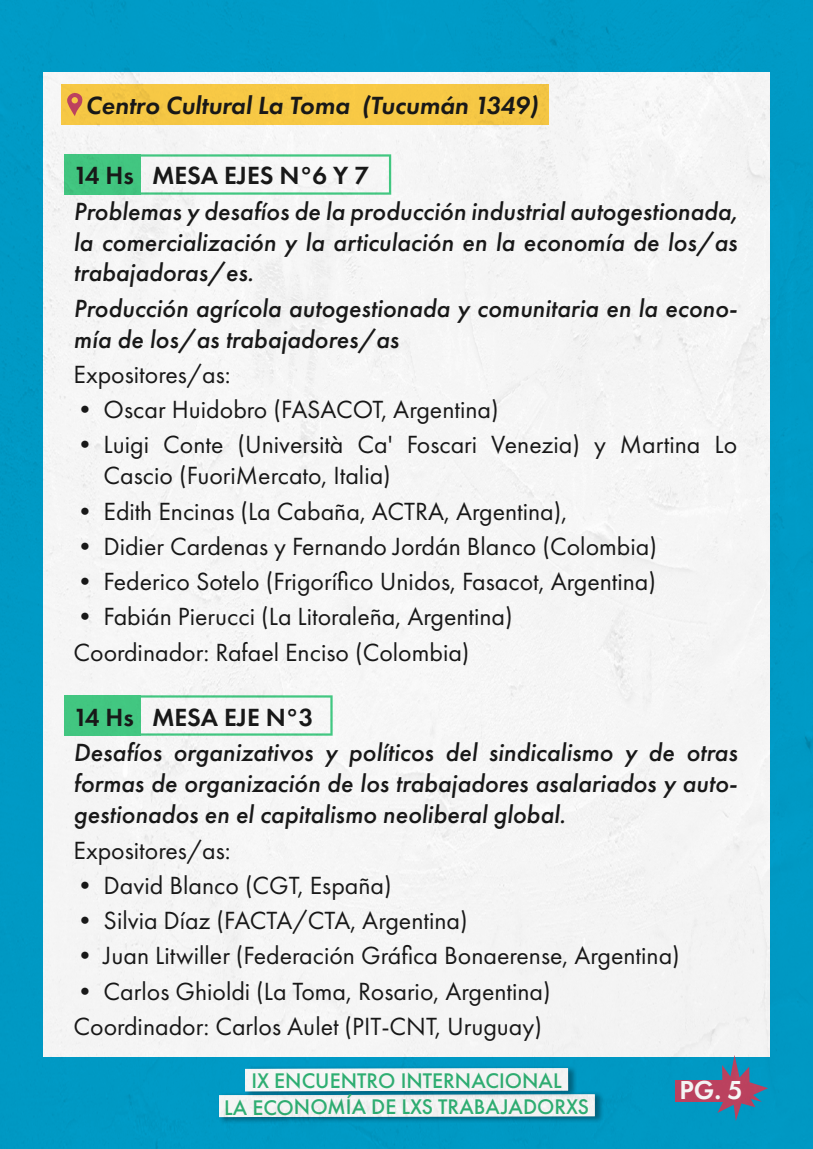
<style>
.page{position:relative;width:813px;height:1149px;background:#fff}
.page>*{position:absolute;margin:0;border:0;box-sizing:border-box;transform-origin:0 0}
.t1{font:600 27px "Futura PT";color:#fff}
.t2{font:25.8px/35.2px "Futura PT";color:#1a1a1a}
.t3{font:italic 500 25.8px/31px "Futura PT";color:#1a1a1a;text-align:justify}
.t4{font:italic 600 25.8px "Futura PT";color:#1a1a1a}
.t5{font:600 25.8px "Futura PT";color:#1a1a1a}
.t6{font:500 21.98px/26.3px "Futura PT";letter-spacing:-.005em;color:#31b577;text-align:center}
</style>
<div class="page">
<img style="left:0;top:0;width:812px;height:1148px">
<p class="t4" style="left:86px;top:88px;width:454px">Centro Cultural La Toma (Tucumán 1349)</p>
<p class="t5" style="left:74px;top:159px;width:297px">14 Hs MESA EJES N°6 Y 7</p>
<p class="t3" style="left:74px;top:196px;width:665px">Problemas y desafíos de la producción industrial autogestionada, la comercialización y la articulación en la economía de los/as trabajadoras/es.</p>
<p class="t3" style="left:74px;top:293px;width:664px">Producción agrícola autogestionada y comunitaria en la econo&shy;mía de los/as trabajadores/as</p>
<p class="t2" style="left:74px;top:356px;width:158px">Expositores/as:</p>
<p class="t2" style="left:72px;top:392px;width:428px">• Oscar Huidobro (FASACOT, Argentina)</p>
<p class="t2" style="left:104px;top:429px;width:634px;line-height:31px;text-indent:-32px">• Luigi Conte (Università Ca' Foscari Venezia) y Martina Lo<br>Cascio (FuoriMercato, Italia)</p>
<p class="t2" style="left:72px;top:493px;width:496px">• Edith Encinas (La Cabaña, ACTRA, Argentina),</p>
<p class="t2" style="left:72px;top:528px;width:586px">• Didier Cardenas y Fernando Jordán Blanco (Colombia)</p>
<p class="t2" style="left:72px;top:564px;width:585px">• Federico Sotelo (Frigorífico Unidos, Fasacot, Argentina)</p>
<p class="t2" style="left:72px;top:599px;width:442px">• Fabián Pierucci (La Litoraleña, Argentina)<br>Coordinador: Rafael Enciso (Colombia)</p>
<p class="t5" style="left:74px;top:701px;width:241px">14 Hs MESA EJE N°3</p>
<p class="t3" style="left:74px;top:737px;width:665px">Desafíos organizativos y políticos del sindicalismo y de otras formas de organización de los trabajadores asalariados y auto&shy;gestionados en el capitalismo neoliberal global.</p>
<p class="t2" style="left:74px;top:832px;width:158px">Expositores/as:</p>
<p class="t2" style="left:72px;top:867px;width:321px">• David Blanco (CGT, España)</p>
<p class="t2" style="left:72px;top:902px;width:397px">• Silvia Díaz (FACTA/CTA, Argentina)</p>
<p class="t2" style="left:72px;top:938px;width:609px">• Juan Litwiller (Federación Gráfica Bonaerense, Argentina)</p>
<p class="t2" style="left:72px;top:973px;width:480px">• Carlos Ghioldi (La Toma, Rosario, Argentina)<br>Coordinador: Carlos Aulet (PIT-CNT, Uruguay)</p>
<p class="t6" style="left:224px;top:1067px;width:366px">IX ENCUENTRO INTERNACIONAL<br>LA ECONOMÍA DE LXS TRABAJADORXS</p>
<p class="t1" style="left:679px;top:1073px;width:65px">PG. 5</p>
</div>
